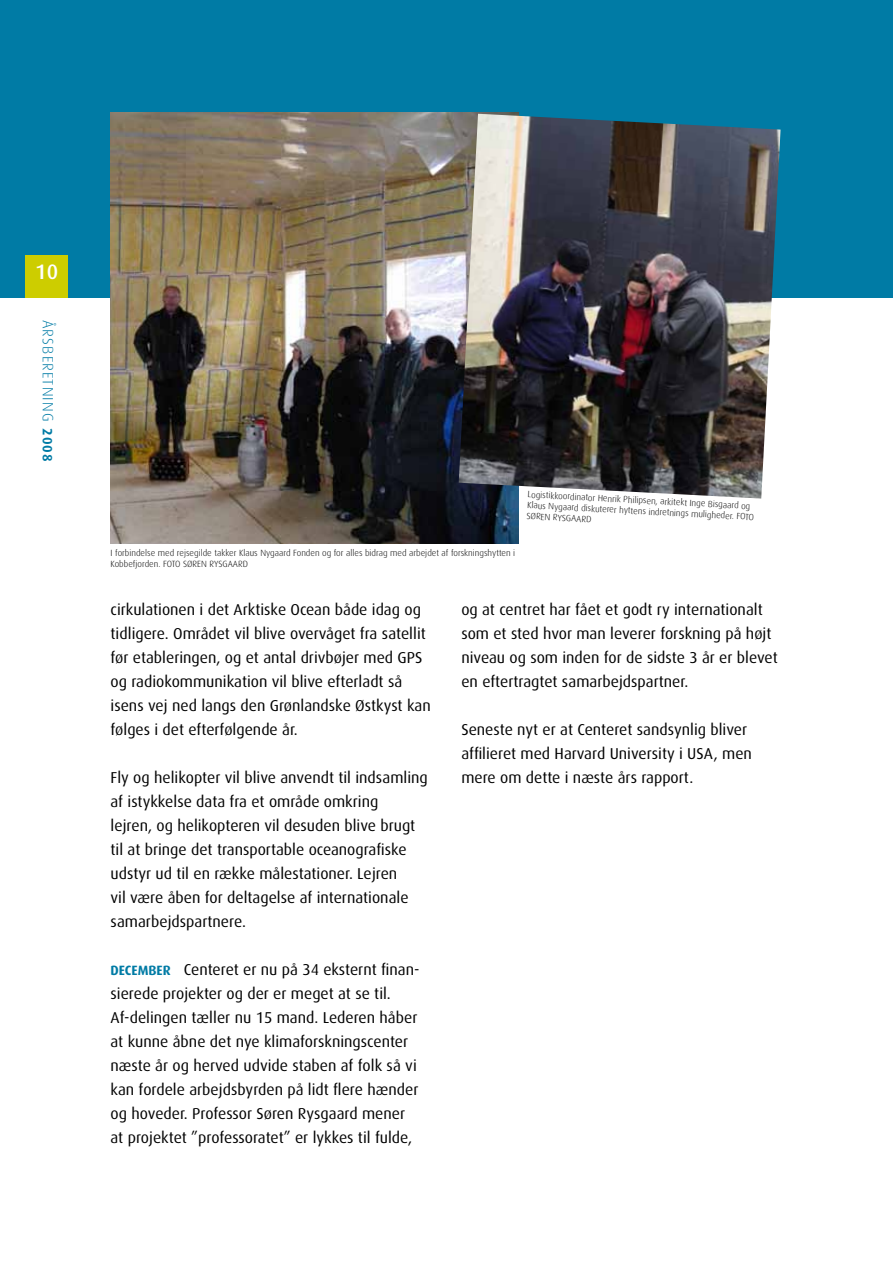
<style>
.page{position:relative;width:893px;height:1263px;background:#fff}
.page>*{position:absolute;margin:0;border:0;box-sizing:border-box;transform-origin:0 0}
.t1{font:500 21px "Dax";color:#fff}
.t2{font:15.75px/24px "Dax";color:#000}
.t3{font:300 15px "Dax";letter-spacing:.075em;color:#007ba5}
.t4{font:300 9px/10.8px "Dax";color:#000}
.s1{font-weight:700;font-size:13.5px}
.s2{font-weight:700;font-size:13.5px;color:#007ba5}
</style>
<div class="page">
<div style="left:0;top:0;width:893px;height:298px;background:#007ba5"></div>
<div style="left:26px;top:255px;width:42px;height:43px;background:#cdcd00"></div>
<img style="left:111px;top:113px;width:408px;height:430px">
<img style="left:459px;top:114px;width:322px;height:384px">
<h1 class="t1" style="left:35px;top:260px;width:24px">10</h1>
<p class="t3" style="left:56px;top:320px;width:143px;rotate:90deg">ÅRSBERETNING <span class="s1">2008</span></p>
<p class="t4" style="left:111px;top:548px;width:406px">I forbindelse med rejsegilde takker Klaus Nygaard Fonden og for alles bidrag med arbejdet af forskningshytten i<br>Kobbefjorden. Foto søren rysgaard</p>
<p class="t4" style="left:528px;top:489px;width:229px;rotate:3deg">Logistikkoordinator Henrik Philipsen, arkitekt Inge Bisgaard og<br>Klaus Nygaard diskuterer hyttens indretnings muligheder. Foto søren rysgaard</p>
<p class="t2" style="left:111px;top:598px;width:322px">cirkulationen i det Arktiske Ocean både idag og tidligere. Området vil blive overvåget fra satellit før etableringen, og et antal drivbøjer med GPS og radiokommunikation vil blive efterladt så isens vej ned langs den Grønlandske Østkyst kan følges i det efterfølgende år.</p>
<p class="t2" style="left:111px;top:766px;width:319px">Fly og helikopter vil blive anvendt til indsamling af istykkelse data fra et område omkring<br>lejren, og helikopteren vil desuden blive brugt til at bringe det transportable oceanografiske udstyr ud til en række målestationer. Lejren<br>vil være åben for deltagelse af internationale samarbejdspartnere.</p>
<p class="t2" style="left:111px;top:958px;width:310px"><span class="s2">DECEMBER</span> Centeret er nu på 34 eksternt finan&shy;sierede projekter og der er meget at se til.<br>Af-delingen tæller nu 15 mand. Lederen håber at kunne åbne det nye klimaforskningscenter næste år og herved udvide staben af folk så vi kan fordele arbejdsbyrden på lidt flere hænder og hoveder. Professor Søren Rysgaard mener at projektet ”professoratet” er lykkes til fulde,</p>
<p class="t2" style="left:461px;top:598px;width:318px">og at centret har fået et godt ry internationalt som et sted hvor man leverer forskning på højt niveau og som inden for de sidste 3 år er blevet en eftertragtet samarbejdspartner.</p>
<p class="t2" style="left:461px;top:718px;width:292px">Seneste nyt er at Centeret sandsynlig bliver affilieret med Harvard University i USA, men mere om dette i næste års rapport.</p>
</div>
